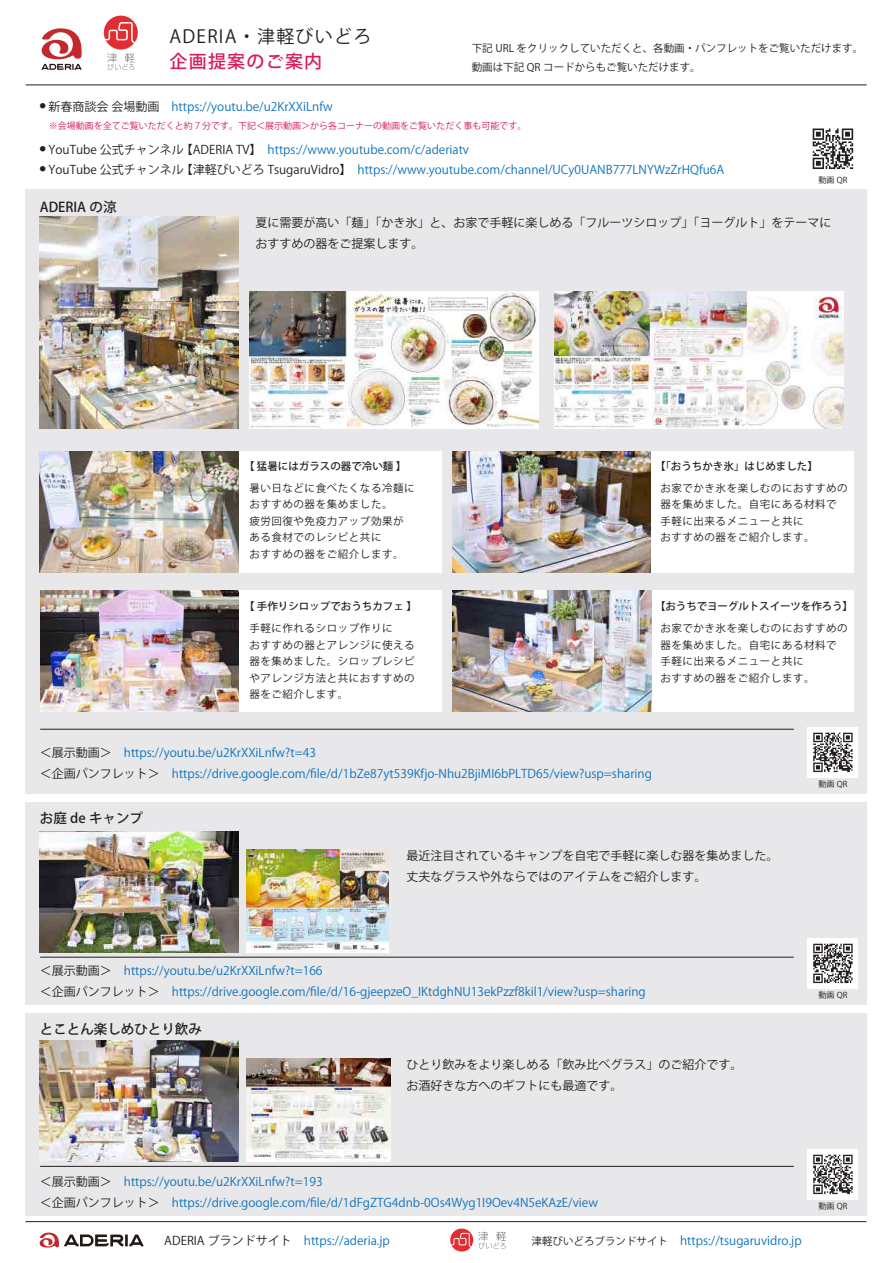
<style>
.page{position:relative;width:893px;height:1263px;background:#fff}
.page>*{position:absolute;margin:0;border:0;box-sizing:border-box;transform-origin:0 0}
.t1{font:18px "Koz Go Pro";letter-spacing:.07em;color:#231f20}
.t2{font:500 18px "Koz Go Pro";letter-spacing:.07em;color:#d91a5b}
.t3{font:500 13.5px "Koz Go Pro";color:#231f20}
.t4{font:12px/21px "Koz Go Pr 6 N";color:#1074bc}
.t5{font:12px/21px "Koz Go Pro";color:#231f20}
.t6{font:10.5px/16.5px "Koz Go Pro";letter-spacing:.055em;color:#231f20}
.t7{font:500 10.5px "Koz Go Pro";color:#231f20}
.t8{font:10.5px/18.3px "Koz Go Pro";color:#231f20}
.t9{font:9px "Koz Go Pr 6 N";color:#d91a5b}
.t10{font:8.1px "Koz Go Pr 6 N";color:#231f20}
.s1{color:#231f20}
.s2{font-family:"Koz Go Pr 6 N"}
.s3{font-size:10.5px;color:#231f20}
</style>
<div class="page">
<div style="left:26px;top:189px;width:841px;height:604px;background:#e8e7e9"></div>
<div style="left:26px;top:802px;width:841px;height:202px;background:#e8e7e9"></div>
<div style="left:26px;top:1013px;width:841px;height:202px;background:#e8e7e9"></div>
<div style="left:651px;top:451px;width:203px;height:121px;background:#fff"></div>
<div style="left:238px;top:451px;width:204px;height:121px;background:#fff"></div>
<div style="left:651px;top:591px;width:203px;height:121px;background:#fff"></div>
<div style="left:238px;top:591px;width:204px;height:121px;background:#fff"></div>
<img style="left:40px;top:1040px;width:198px;height:121px">
<img style="left:40px;top:217px;width:198px;height:211px">
<img style="left:40px;top:451px;width:198px;height:121px">
<img style="left:40px;top:831px;width:198px;height:121px">
<hr style="left:26px;top:85px;width:841px;height:1px;background:#231f20">
<img style="left:452px;top:451px;width:199px;height:121px">
<img style="left:40px;top:591px;width:199px;height:121px">
<img style="left:452px;top:591px;width:199px;height:121px">
<svg style="left:450px;top:1228px;width:56px;height:23px"></svg>
<svg style="left:40px;top:1232px;width:104px;height:15px"></svg>
<hr style="left:25px;top:1221px;width:841px;height:1px;background:#231f20">
<img style="left:247px;top:849px;width:142px;height:103px">
<img style="left:247px;top:1058px;width:144px;height:103px">
<img style="left:249px;top:291px;width:289px;height:137px">
<img style="left:555px;top:291px;width:288px;height:137px">
<hr style="left:40px;top:729px;width:754px;height:1px;background:#231f20">
<hr style="left:40px;top:957px;width:754px;height:1px;background:#231f20">
<hr style="left:40px;top:1166px;width:754px;height:1px;background:#231f20">
<svg style="left:41px;top:28px;width:41px;height:42px"></svg>
<svg style="left:104px;top:16px;width:34px;height:54px"></svg>
<svg style="left:813px;top:128px;width:40px;height:41px"></svg>
<div style="left:808px;top:727px;width:50px;height:50px;background:#fff"></div>
<svg style="left:813px;top:733px;width:40px;height:39px"></svg>
<div style="left:808px;top:938px;width:50px;height:50px;background:#fff"></div>
<svg style="left:813px;top:944px;width:40px;height:39px"></svg>
<div style="left:808px;top:1149px;width:50px;height:50px;background:#fff"></div>
<svg style="left:813px;top:1155px;width:40px;height:39px"></svg>
<h1 class="t1" style="left:169px;top:24px;width:203px">ADERIA・津軽びいどろ</h1>
<h1 class="t2" style="left:169px;top:50px;width:154px">企画提案のご案内</h1>
<p class="t8" style="left:472px;top:39px;width:393px">下記 URL をクリックしていただくと、各動画・パンフレットをご覧いただけます。動画は下記 QR コードからもご覧いただけます。</p>
<p class="t4" style="left:40px;top:96px;width:294px"><sup>●</sup> <span class="s1">新春商談会 会場動画　</span>https://youtu.be/u2KrXXiLnfw</p>
<p class="t9" style="left:40px;top:121px;width:488px">　※会場動画を全てご覧いただくと約 7 分です。下記＜展示動画＞から各コーナーの動画をご覧いただく事も可能です。</p>
<p class="t4" style="left:40px;top:159px;width:686px"><sup>●</sup> <span class="s1">YouTube 公式チャンネル 【津軽びいどろ TsugaruVidro】　</span>https://www.youtube.com/channel/UCy0UANB777LNYWzZrHQfu6A</p>
<p class="t4" style="left:40px;top:139px;width:431px"><sup>●</sup> <span class="s1">YouTube 公式チャンネル 【ADERIA TV】　</span>https://www.youtube.com/c/aderiatv</p>
<p class="t3" style="left:40px;top:198px;width:78px">ADERIA の涼</p>
<p class="t10" style="left:818px;top:175px;width:30px">動画 QR</p>
<p class="t5" style="left:256px;top:213px;width:577px">夏に需要が高い「麺」「かき氷」と、お家で手軽に楽しめる「フルーツシロップ」「ヨーグルト」をテーマにおすすめの器をご提案します。</p>
<p class="t7" style="left:244px;top:459px;width:164px"><span class="s2">【</span> 猛暑にはガラスの器で冷い麺 】</p>
<p class="t7" style="left:655px;top:459px;width:164px"><span class="s2">【</span>「おうちかき氷」はじめました】</p>
<p class="t6" style="left:249px;top:480px;width:167px">暑い日などに食べたくなる冷麺におすすめの器を集めました。<br>疲労回復や免疫力アップ効果がある食材でのレシピと共に<br>おすすめの器をご紹介します。</p>
<p class="t6" style="left:660px;top:480px;width:189px">お家でかき氷を楽しむのにおすすめの器を集めました。自宅にある材料で手軽に出来るメニューと共に<br>おすすめの器をご紹介します。</p>
<p class="t7" style="left:244px;top:599px;width:174px"><span class="s2">【</span> 手作りシロップでおうちカフェ 】</p>
<p class="t7" style="left:655px;top:599px;width:199px"><span class="s2">【</span>おうちでヨーグルトスイーツを作ろう】</p>
<p class="t6" style="left:249px;top:620px;width:167px">手軽に作れるシロップ作りに<br>おすすめの器とアレンジに使える器を集めました。シロップレシピやアレンジ方法と共におすすめの器をご紹介します。</p>
<p class="t6" style="left:660px;top:620px;width:189px">お家でかき氷を楽しむのにおすすめの器を集めました。自宅にある材料で手軽に出来るメニューと共に<br>おすすめの器をご紹介します。</p>
<p class="t4" style="left:40px;top:742px;width:614px"><span class="s1">＜展示動画＞　</span>https://youtu.be/u2KrXXiLnfw?t=43<br><span class="s1">＜企画パンフレット＞　</span>https://drive.google.com/file/d/1bZe87yt539Kfjo-Nhu2BjiMI6bPLTD65/view?usp=sharing</p>
<p class="t3" style="left:40px;top:809px;width:105px">お庭 de キャンプ</p>
<p class="t5" style="left:406px;top:845px;width:374px">最近注目されているキャンプを自宅で手軽に楽しむ器を集めました。丈夫なグラスや外ならではのアイテムをご紹介します。</p>
<p class="t4" style="left:40px;top:960px;width:607px"><span class="s1">＜展示動画＞　</span>https://youtu.be/u2KrXXiLnfw?t=166<br><span class="s1">＜企画パンフレット＞　</span>https://drive.google.com/file/d/16-gjeepzeO_IKtdghNU13ekPzzf8kil1/view?usp=sharing</p>
<p class="t3" style="left:40px;top:1020px;width:164px">とことん楽しめひとり飲み</p>
<p class="t5" style="left:406px;top:1054px;width:337px">ひとり飲みをより楽しめる「飲み比べグラス」のご紹介です。お酒好きな方へのギフトにも最適です。</p>
<p class="t10" style="left:818px;top:779px;width:30px">動画 QR</p>
<p class="t10" style="left:818px;top:990px;width:30px">動画 QR</p>
<p class="t4" style="left:40px;top:1171px;width:560px"><span class="s1">＜展示動画＞　</span>https://youtu.be/u2KrXXiLnfw?t=193<br><span class="s1">＜企画パンフレット＞　</span>https://drive.google.com/file/d/1dFgZTG4dnb-0Os4Wyg1I9Oev4N5eKAzE/view</p>
<p class="t4" style="left:164px;top:1231px;width:227px"><span class="s1">ADERIA ブランドサイト　</span>https://aderia.jp</p>
<p class="t4" style="left:532px;top:1231px;width:272px"><span class="s3">津軽びいどろブランドサイト</span> https://tsugaruvidro.jp</p>
<p class="t10" style="left:818px;top:1201px;width:30px">動画 QR</p>
</div>
